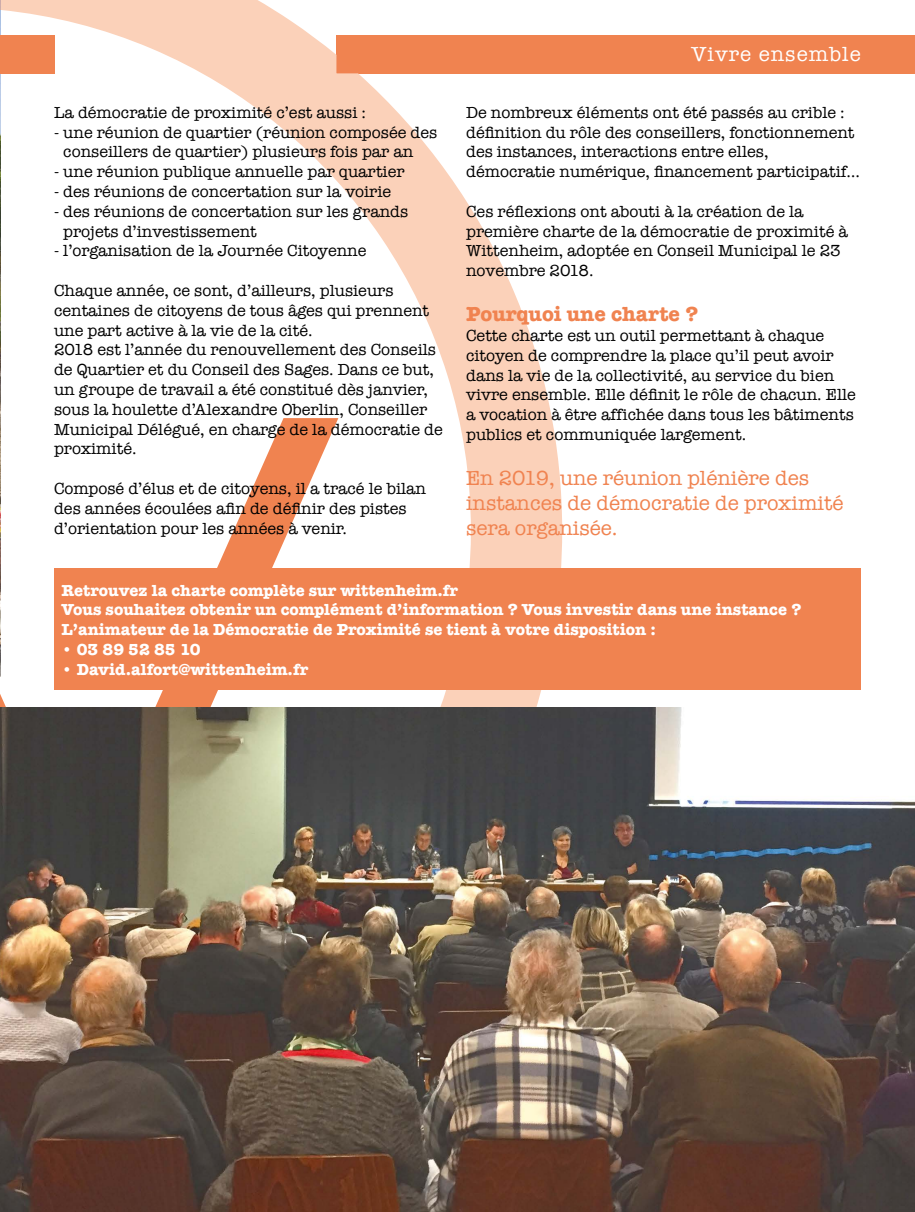
<style>
.page{position:relative;width:915px;height:1212px;background:#fff}
.page>*{position:absolute;margin:0;border:0;box-sizing:border-box;transform-origin:0 0}
.t1{font:21px/25.2px "American Typewriter";color:#f08350}
.t2{font:700 21px "American Typewriter";color:#f08350}
.t3{font:21px "American Typewriter";letter-spacing:.05em;color:#fff}
.t4{font:16.5px/19.8px "American Typewriter";color:#000}
.t5{font:700 16.5px/19.8px "American Typewriter";color:#fff}
</style>
<div class="page">
<div style="left:336px;top:35px;width:578px;height:38px;background:#f08350"></div>
<svg style="left:1px;top:0;width:561px;height:707px"></svg>
<svg style="left:336px;top:55px;width:22px;height:18px"></svg>
<svg style="left:1px;top:418px;width:337px;height:289px"></svg>
<img style="left:0;top:707px;width:914px;height:505px">
<div style="left:54px;top:569px;width:806px;height:121px;background:#f08350"></div>
<svg style="left:0;top:0;width:1px;height:1145px"></svg>
<p class="t4" style="left:54px;top:102px;width:313px">La démocratie de proximité c’est aussi :</p>
<p class="t4" style="left:63px;top:122px;width:375px;text-indent:-9px">- une réunion de quartier (réunion composée des conseillers de quartier) plusieurs fois par an</p>
<p class="t4" style="left:54px;top:161px;width:352px">- une réunion publique annuelle par quartier</p>
<p class="t4" style="left:54px;top:181px;width:338px">- des réunions de concertation sur la voirie</p>
<p class="t4" style="left:63px;top:201px;width:346px;text-indent:-9px">- des réunions de concertation sur les grands projets d’investissement</p>
<p class="t4" style="left:54px;top:240px;width:314px">- l’organisation de la Journée Citoyenne</p>
<p class="t4" style="left:54px;top:280px;width:390px">Chaque année, ce sont, d’ailleurs, plusieurs centaines de citoyens de tous âges qui prennent une part active à la vie de la cité.<br>2018 est l’année du renouvellement des Conseils de Quartier et du Conseil des Sages. Dans ce but, un groupe de travail a été constitué dès janvier, sous la houlette d’Alexandre Oberlin, Conseiller Municipal Délégué, en charge de la démocratie de proximité.</p>
<p class="t4" style="left:54px;top:478px;width:373px">Composé d’élus et de citoyens, il a tracé le bilan des années écoulées afin de définir des pistes d’orientation pour les années à venir.</p>
<p class="t3" style="left:691px;top:38px;width:171px">Vivre ensemble</p>
<p class="t4" style="left:466px;top:102px;width:395px">De nombreux éléments ont été passés au crible : définition du rôle des conseillers, fonctionnement des instances, interactions entre elles, démocratie numérique, financement participatif…</p>
<p class="t4" style="left:466px;top:201px;width:383px">Ces réflexions ont abouti à la création de la première charte de la démocratie de proximité à Wittenheim, adoptée en Conseil Municipal le 23 novembre 2018.</p>
<p class="t2" style="left:466px;top:296px;width:234px">Pourquoi une charte ?</p>
<p class="t4" style="left:466px;top:325px;width:391px">Cette charte est un outil permettant à chaque citoyen de comprendre la place qu’il peut avoir dans la vie de la collectivité, au service du bien vivre ensemble. Elle définit le rôle de chacun. Elle a vocation à être affichée dans tous les bâtiments publics et communiquée largement.</p>
<p class="t1" style="left:466px;top:465px;width:379px">En 2019, une réunion plénière des instances de démocratie de proximité sera organisée.</p>
<p class="t5" style="left:62px;top:579px;width:741px">Retrouvez la charte complète sur wittenheim.fr<br>Vous souhaitez obtenir un complément d’information ? Vous investir dans une instance ?<br>L’animateur de la Démocratie de Proximité se tient à votre disposition :</p>
<p class="t5" style="left:62px;top:639px;width:140px">• 03 89 52 85 10</p>
<p class="t5" style="left:62px;top:659px;width:248px">• David.alfort@wittenheim.fr</p>
</div>
